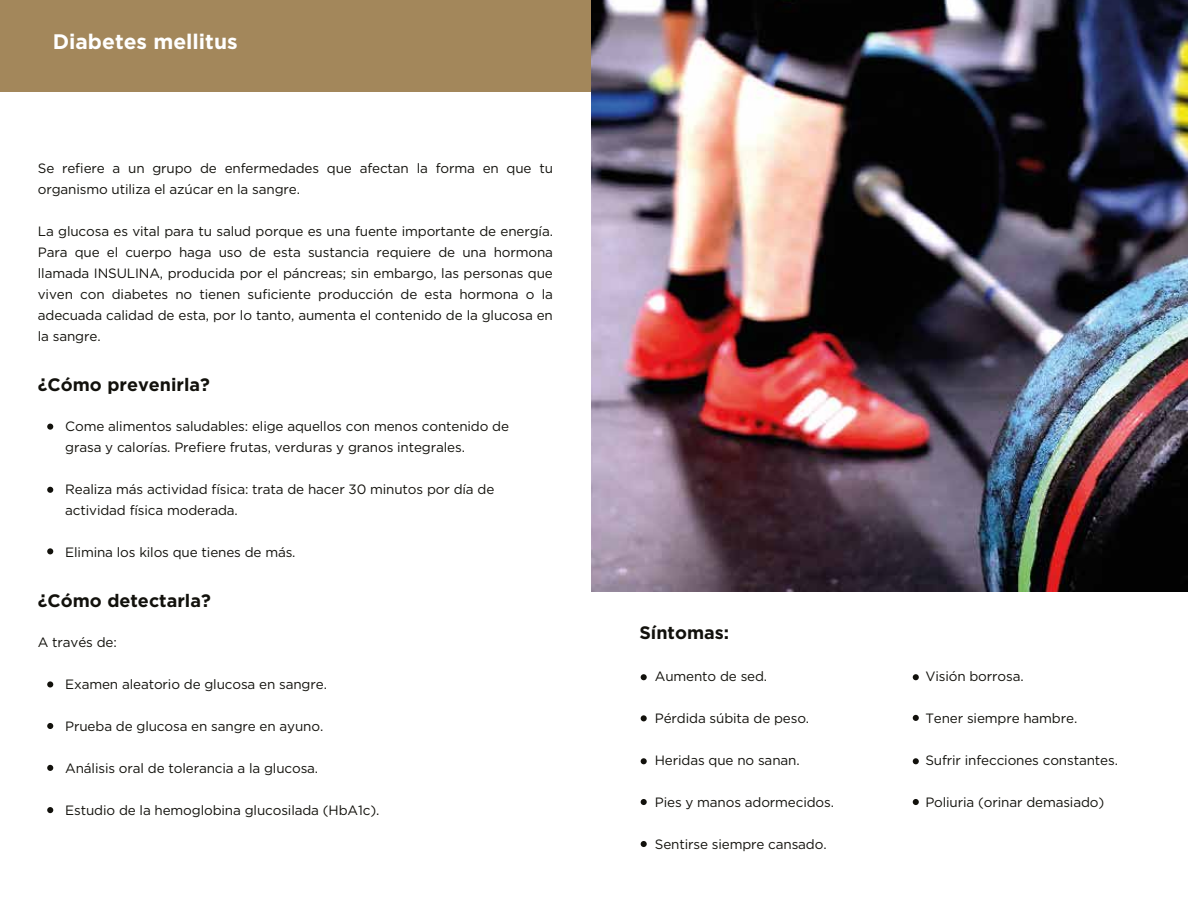
<style>
.page{position:relative;width:1188px;height:918px;background:#fff}
.page>*{position:absolute;margin:0;border:0;box-sizing:border-box;transform-origin:0 0}
.t1{font:700 21px "Gotham";color:#fff}
.t2{font:700 18px "Gotham";color:#12110c}
.t3{font:13.5px/21px "Gotham";letter-spacing:-.01em;color:#12110c}
</style>
<div class="page">
<svg style="left:641px;top:674px;width:6px;height:6px"></svg>
<svg style="left:641px;top:715px;width:6px;height:6px"></svg>
<svg style="left:641px;top:758px;width:6px;height:6px"></svg>
<svg style="left:641px;top:841px;width:6px;height:6px"></svg>
<svg style="left:641px;top:799px;width:6px;height:6px"></svg>
<svg style="left:913px;top:674px;width:6px;height:6px"></svg>
<svg style="left:913px;top:715px;width:6px;height:6px"></svg>
<svg style="left:913px;top:758px;width:6px;height:6px"></svg>
<svg style="left:913px;top:799px;width:6px;height:6px"></svg>
<svg style="left:47px;top:424px;width:6px;height:6px"></svg>
<svg style="left:47px;top:487px;width:6px;height:6px"></svg>
<svg style="left:47px;top:548px;width:6px;height:6px"></svg>
<svg style="left:47px;top:681px;width:6px;height:6px"></svg>
<svg style="left:47px;top:723px;width:6px;height:6px"></svg>
<svg style="left:47px;top:765px;width:6px;height:6px"></svg>
<svg style="left:47px;top:807px;width:6px;height:6px"></svg>
<div style="left:0;top:0;width:591px;height:92px;background:#a3875b"></div>
<img style="left:591px;top:0;width:597px;height:591px">
<h1 class="t1" style="left:53px;top:28px;width:186px">Diabetes mellitus</h1>
<p class="t3" style="left:38px;top:157px;width:517px">Se refiere a un grupo de enfermedades que afectan la forma en que tu organismo utiliza el azúcar en la sangre.</p>
<p class="t3" style="left:38px;top:220px;width:517px;text-align:justify">La glucosa es vital para tu salud porque es una fuente importante de energía.<br>Para que el cuerpo haga uso de esta sustancia requiere de una hormona llamada INSULINA, producida por el páncreas; sin embargo, las personas que viven con diabetes no tienen suficiente producción de esta hormona o la adecuada calidad de esta, por lo tanto, aumenta el contenido de la glucosa en la sangre.</p>
<h2 class="t2" style="left:38px;top:372px;width:174px">¿Cómo prevenirla?</h2>
<p class="t3" style="left:65px;top:415px;width:445px">Come alimentos saludables: elige aquellos con menos contenido de grasa y calorías. Prefiere frutas, verduras y granos integrales.</p>
<p class="t3" style="left:65px;top:478px;width:431px">Realiza más actividad física: trata de hacer 30 minutos por día de actividad física moderada.</p>
<p class="t3" style="left:65px;top:541px;width:232px">Elimina los kilos que tienes de más.</p>
<h2 class="t2" style="left:38px;top:588px;width:174px">¿Cómo detectarla?</h2>
<p class="t3" style="left:38px;top:631px;width:81px">A través de:</p>
<p class="t3" style="left:65px;top:673px;width:263px">Examen aleatorio de glucosa en sangre.</p>
<p class="t3" style="left:65px;top:715px;width:260px">Prueba de glucosa en sangre en ayuno.</p>
<p class="t3" style="left:65px;top:757px;width:254px">Análisis oral de tolerancia a la glucosa.</p>
<p class="t3" style="left:65px;top:799px;width:316px">Estudio de la hemoglobina glucosilada (HbA1c).</p>
<h2 class="t2" style="left:639px;top:620px;width:91px">Síntomas:</h2>
<p class="t3" style="left:655px;top:666px;width:114px">Aumento de sed.</p>
<p class="t3" style="left:655px;top:708px;width:156px">Pérdida súbita de peso.</p>
<p class="t3" style="left:655px;top:750px;width:146px">Heridas que no sanan.</p>
<p class="t3" style="left:655px;top:792px;width:181px">Pies y manos adormecidos.</p>
<p class="t3" style="left:655px;top:834px;width:173px">Sentirse siempre cansado.</p>
<p class="t3" style="left:925px;top:666px;width:100px">Visión borrosa.</p>
<p class="t3" style="left:925px;top:708px;width:153px">Tener siempre hambre.</p>
<p class="t3" style="left:925px;top:750px;width:194px">Sufrir infecciones constantes.</p>
<p class="t3" style="left:925px;top:792px;width:180px">Poliuria (orinar demasiado)</p>
</div>
